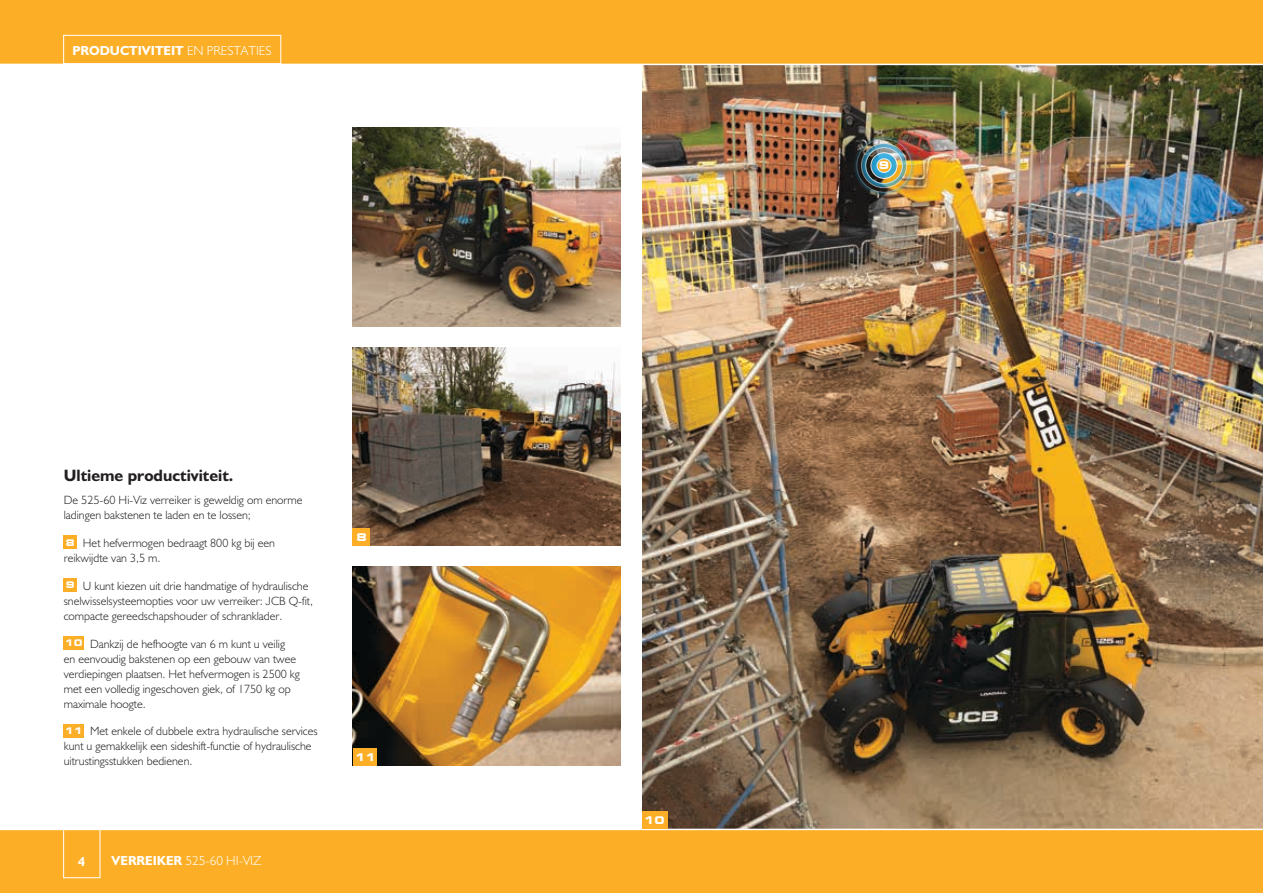
<style>
.page{position:relative;width:1263px;height:893px;background:#fff}
.page>*{position:absolute;margin:0;border:0;box-sizing:border-box;transform-origin:0 0}
.t1{font:16.5px "JCB Bold";color:#231f20}
.t2{font:13.2px "JCB Bold";color:#fff}
.t3{font:13.2px "JCB Light";color:#fff}
.t4{font:12px/15px "JCB Light";color:#231f20}
.t5{font:700 expanded 10.5px "Square 721 BT";color:#fff}
.s1{font-family:"JCB Light"}
.s2{font-family:"Square 721 BT";font-weight:700;font-stretch:expanded;font-size:9.15px;color:#fff}
.s3{font-family:"JCB Bold"}
</style>
<div class="page">
<img style="left:642px;top:65px;width:621px;height:764px">
<img style="left:353px;top:347px;width:268px;height:199px">
<img style="left:353px;top:128px;width:268px;height:198px">
<img style="left:353px;top:567px;width:268px;height:198px">
<div style="left:0;top:829px;width:1263px;height:64px;background:#fcaf26"></div>
<hr style="left:0;top:829px;width:1263px;height:1px;background:#fff">
<div style="left:0;top:0;width:1263px;height:64px;background:#fcaf26"></div>
<div style="left:64px;top:536px;width:13px;height:13px;background:#fcaf26"></div>
<div style="left:64px;top:578px;width:13px;height:13px;background:#fcaf26"></div>
<div style="left:64px;top:636px;width:20px;height:14px;background:#fcaf26"></div>
<div style="left:64px;top:724px;width:20px;height:13px;background:#fcaf26"></div>
<div style="left:63px;top:819px;width:37px;height:59px;border:1px solid #fff"></div>
<div style="left:353px;top:529px;width:17px;height:17px;background:#fcaf26"></div>
<div style="left:63px;top:35px;width:218px;height:29px;border:1px solid #fff"></div>
<img style="left:852px;top:134px;width:64px;height:63px">
<div style="left:642px;top:812px;width:26px;height:17px;background:#fcaf26"></div>
<div style="left:353px;top:748px;width:24px;height:17px;background:#fcaf26"></div>
<p class="t2" style="left:72px;top:42px;width:200px">PRODUCTIVITEIT <span class="s1">EN PRESTATIES</span></p>
<h1 class="t1" style="left:64px;top:465px;width:171px">Ultieme productiviteit.</h1>
<p class="t4" style="left:64px;top:493px;width:240px">De 525-60 Hi-Viz verreiker is geweldig om enorme ladingen bakstenen te laden en te lossen;</p>
<p class="t4" style="left:64px;top:535px;width:213px"><span class="s2">8</span> Het hefvermogen bedraagt 800 kg bij een reikwijdte van 3,5 m.</p>
<p class="t4" style="left:64px;top:578px;width:251px"><span class="s2">9</span> U kunt kiezen uit drie handmatige of hydraulische snelwisselsysteemopties voor uw verreiker: JCB Q-fit, compacte gereedschapshouder of schranklader.</p>
<p class="t4" style="left:64px;top:636px;width:238px"><span class="s2">10</span> Dankzij de hefhoogte van 6 m kunt u veilig<br>en eenvoudig bakstenen op een gebouw van twee verdiepingen plaatsen. Het hefvermogen is 2500 kg met een volledig ingeschoven giek, of 1750 kg op maximale hoogte.</p>
<p class="t4" style="left:64px;top:724px;width:255px"><span class="s2">11</span> Met enkele of dubbele extra hydraulische services kunt u gemakkelijk een sideshift-functie of hydraulische uitrustingsstukken bedienen.</p>
<p class="t2" style="left:78px;top:853px;width:9px">4</p>
<p class="t3" style="left:112px;top:852px;width:151px"><span class="s3">VERREIKER</span> 525-60 HI-VIZ</p>
<p class="t5" style="left:356px;top:531px;width:12px">8</p>
<p class="t5" style="left:355px;top:751px;width:22px">11</p>
<p class="t5" style="left:879px;top:159px;width:12px">9</p>
<p class="t5" style="left:644px;top:814px;width:22px">10</p>
</div>
